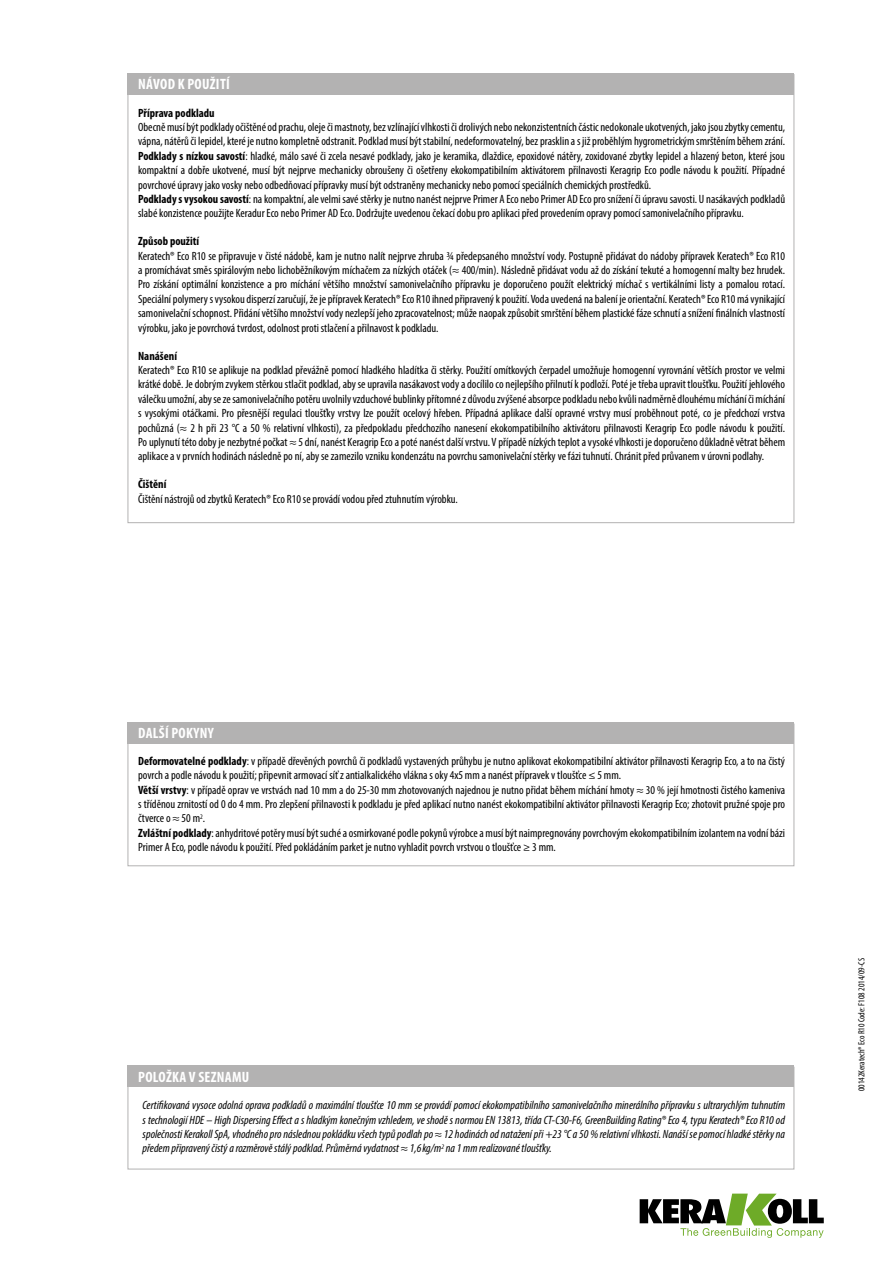
<style>
.page{position:relative;width:893px;height:1263px;background:#fff}
.page>*{position:absolute;margin:0;border:0;box-sizing:border-box;transform-origin:0 0}
.t1{font:700 condensed 15px "Myriad Pro";letter-spacing:.02em;color:#fff}
.t2{font:condensed 12px/14.4px "Myriad Pro";color:#000}
.t3{font:italic condensed 12px/14.4px "Myriad Pro";color:#000;text-align:justify}
.t4{font:700 condensed 12px "Myriad Pro";color:#000}
.t5{font:condensed 9px "Myriad Pro";color:#000}
.s1{font-weight:700}
</style>
<div class="page">
<svg style="left:640px;top:1193px;width:184px;height:45px"></svg>
<div style="left:128px;top:73px;width:666px;height:22px;background:#b3b2b2"></div>
<div style="left:128px;top:722px;width:666px;height:22px;background:#b3b2b2"></div>
<div style="left:128px;top:1067px;width:666px;height:102px;border:1px solid #b3b2b2"></div>
<div style="left:128px;top:1065px;width:666px;height:22px;background:#b3b2b2"></div>
<p class="t1" style="left:138px;top:75px;width:93px">NÁVOD K POUŽITÍ</p>
<p class="t4" style="left:138px;top:105px;width:78px">Příprava podkladu</p>
<p class="t2" style="left:138px;top:120px;width:648px">Obecně musí být podklady očištěné od prachu, oleje či mastnoty, bez vzlínající vlhkosti či drolivých nebo nekonzistentních částic nedokonale ukotvených, jako jsou zbytky cementu, vápna, nátěrů či lepidel, které je nutno kompletně odstranit. Podklad musí být stabilní, nedeformovatelný, bez prasklin a s již proběhlým hygrometrickým smrštěním během zrání.<br><span class="s1">Podklady s nízkou savostí</span>: hladké, málo savé či zcela nesavé podklady, jako je keramika, dlaždice, epoxidové nátěry, zoxidované zbytky lepidel a hlazený beton, které jsou kompaktní a dobře ukotvené, musí být nejprve mechanicky obroušeny či ošetřeny ekokompatibilním aktivátorem přilnavosti Keragrip Eco podle návodu k použití. Případné povrchové úpravy jako vosky nebo odbedňovací přípravky musí být odstraněny mechanicky nebo pomocí speciálních chemických prostředků.<br><span class="s1">Podklady s vysokou savostí</span>: na kompaktní, ale velmi savé stěrky je nutno nanést nejprve Primer A Eco nebo Primer AD Eco pro snížení či úpravu savosti. U nasákavých podkladů slabé konzistence použijte Keradur Eco nebo Primer AD Eco. Dodržujte uvedenou čekací dobu pro aplikaci před provedením opravy pomocí samonivelačního přípravku.</p>
<p class="t4" style="left:138px;top:234px;width:63px">Způsob použití</p>
<p class="t2" style="left:138px;top:248px;width:648px;text-align:justify">Keratech® Eco R10 se připravuje v čisté nádobě, kam je nutno nalít nejprve zhruba ¾ předepsaného množství vody. Postupně přidávat do nádoby přípravek Keratech® Eco R10 a promíchávat směs spirálovým nebo lichoběžníkovým míchačem za nízkých otáček (≈ 400/min). Následně přidávat vodu až do získání tekuté a homogenní malty bez hrudek.<br>Pro získání optimální konzistence a pro míchání většího množství samonivelačního přípravku je doporučeno použít elektrický míchač s vertikálními listy a pomalou rotací.<br>Speciální polymery s vysokou disperzí zaručují, že je přípravek Keratech® Eco R10 ihned připravený k použití. Voda uvedená na balení je orientační. Keratech® Eco R10 má vynikající samonivelační schopnost. Přidání většího množství vody nezlepší jeho zpracovatelnost; může naopak způsobit smrštění během plastické fáze schnutí a snížení finálních vlastností výrobku, jako je povrchová tvrdost, odolnost proti stlačení a přilnavost k podkladu.</p>
<p class="t4" style="left:138px;top:348px;width:40px">Nanášení</p>
<p class="t2" style="left:138px;top:363px;width:648px;text-align:justify">Keratech® Eco R10 se aplikuje na podklad převážně pomocí hladkého hladítka či stěrky. Použití omítkových čerpadel umožňuje homogenní vyrovnání větších prostor ve velmi krátké době. Je dobrým zvykem stěrkou stlačit podklad, aby se upravila nasákavost vody a docílilo co nejlepšího přilnutí k podloží. Poté je třeba upravit tloušťku. Použití jehlového válečku umožní, aby se ze samonivelačního potěru uvolnily vzduchové bublinky přítomné z důvodu zvýšené absorpce podkladu nebo kvůli nadměrně dlouhému míchání či míchání s vysokými otáčkami. Pro přesnější regulaci tloušťky vrstvy lze použít ocelový hřeben. Případná aplikace další opravné vrstvy musí proběhnout poté, co je předchozí vrstva pochůzná (≈ 2 h při 23 °C a 50 % relativní vlhkosti), za předpokladu předchozího nanesení ekokompatibilního aktivátoru přilnavosti Keragrip Eco podle návodu k použití.<br>Po uplynutí této doby je nezbytné počkat ≈ 5 dní, nanést Keragrip Eco a poté nanést další vrstvu. V případě nízkých teplot a vysoké vlhkosti je doporučeno důkladně větrat během aplikace a v prvních hodinách následně po ní, aby se zamezilo vzniku kondenzátu na povrchu samonivelační stěrky ve fázi tuhnutí. Chránit před průvanem v úrovni podlahy.</p>
<p class="t4" style="left:138px;top:477px;width:30px">Čištění</p>
<p class="t2" style="left:138px;top:491px;width:321px">Čištění nástrojů od zbytků Keratech® Eco R10 se provádí vodou před ztuhnutím výrobku.</p>
<p class="t1" style="left:138px;top:723px;width:77px">DALŠÍ POKYNY</p>
<p class="t2" style="left:138px;top:753px;width:649px"><span class="s1">Deformovatelné podklady</span>: v případě dřevěných povrchů či podkladů vystavených průhybu je nutno aplikovat ekokompatibilní aktivátor přilnavosti Keragrip Eco, a to na čistý povrch a podle návodu k použití; připevnit armovací síť z antialkalického vlákna s oky 4x5 mm a nanést přípravek v tloušťce ≤ 5 mm.<br><span class="s1">Větší vrstvy</span>: v případě oprav ve vrstvách nad 10 mm a do 25-30 mm zhotovovaných najednou je nutno přidat během míchání hmoty ≈ 30 % její hmotnosti čistého kameniva s tříděnou zrnitostí od 0 do 4 mm. Pro zlepšení přilnavosti k podkladu je před aplikací nutno nanést ekokompatibilní aktivátor přilnavosti Keragrip Eco; zhotovit pružné spoje pro čtverce o ≈ 50 m<sup>2</sup>.<br><span class="s1">Zvláštní podklady</span>: anhydritové potěry musí být suché a osmirkované podle pokynů výrobce a musí být naimpregnovány povrchovým ekokompatibilním izolantem na vodní bázi Primer A Eco, podle návodu k použití. Před pokládáním parket je nutno vyhladit povrch vrstvou o tloušťce ≥ 3 mm.</p>
<p class="t1" style="left:138px;top:1068px;width:113px">POLOŽKA V SEZNAMU</p>
<p class="t3" style="left:143px;top:1098px;width:644px">Certifikovaná vysoce odolná oprava podkladů o maximální tloušťce 10 mm se provádí pomocí ekokompatibilního samonivelačního minerálního přípravku s ultrarychlým tuhnutím s technologií HDE – High Dispersing Effect a s hladkým konečným vzhledem, ve shodě s normou EN 13813, třída CT-C30-F6, GreenBuilding Rating® Eco 4, typu Keratech® Eco R10 od společnosti Kerakoll SpA, vhodného pro následnou pokládku všech typů podlah po ≈ 12 hodinách od natažení při +23 °C a 50 % relativní vlhkosti. Nanáší se pomocí hladké stěrky na předem připravený čistý a rozměrově stálý podklad. Průměrná vydatnost ≈ 1,6kg/m<sup>2</sup> na 1 mm realizované tloušťky.</p>
<p class="t5" style="left:856px;top:1091px;width:134px;rotate:-90deg">00142Keratech® Eco R10 Code: F108 2014/09-CS</p>
</div>
